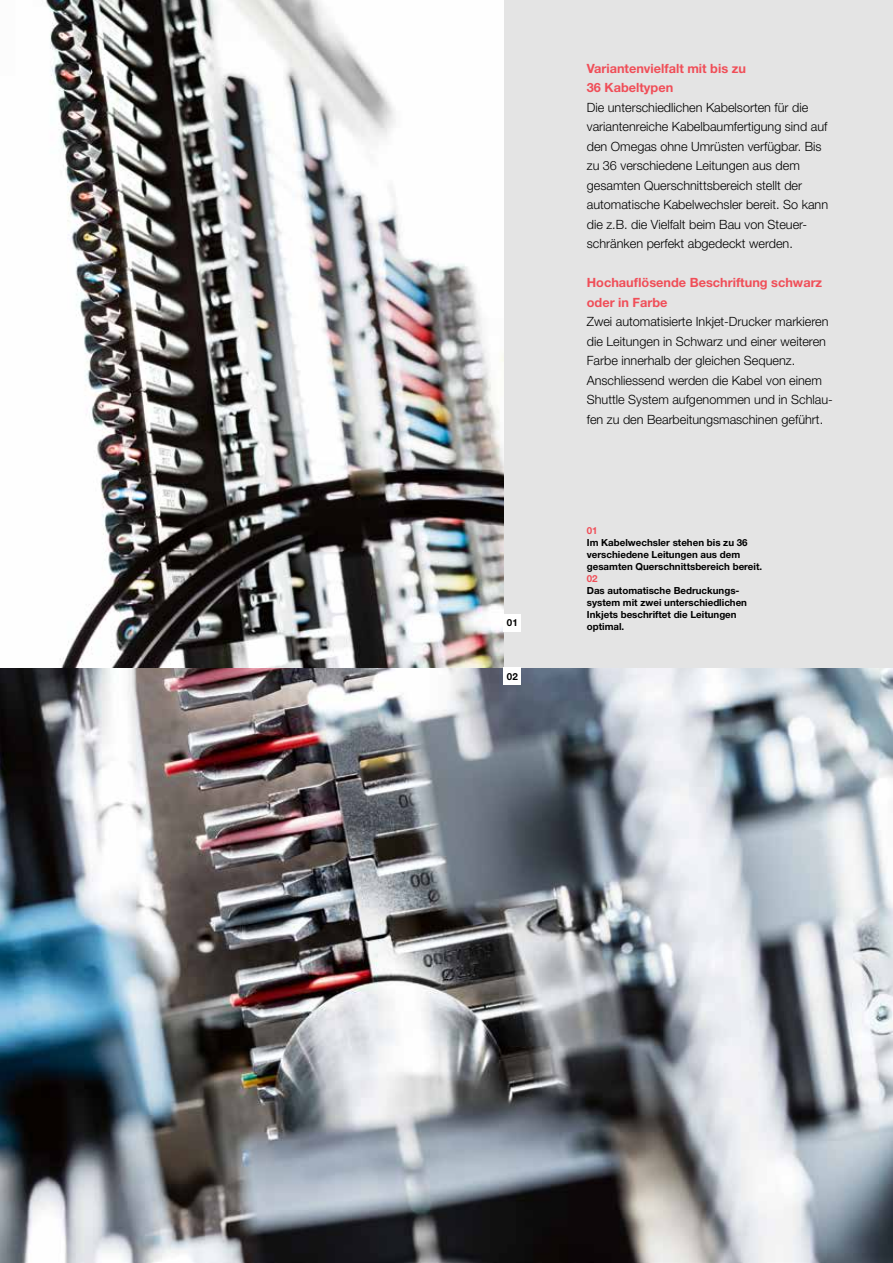
<style>
.page{position:relative;width:893px;height:1263px;background:#fff}
.page>*{position:absolute;margin:0;border:0;box-sizing:border-box;transform-origin:0 0}
.t1{font:300 12.75px/19.5px "Helvetica Neue LT Std";color:#000}
.t2{font:700 12.75px/19.5px "Helvetica Neue LT Std";color:#f04e58}
.t3{font:700 9.75px/12px "Helvetica Neue LT Std";color:#000}
.t4{font:700 9.75px "Helvetica Neue LT Std";color:#f04e58}
</style>
<div class="page">
<img style="left:0;top:668px;width:893px;height:595px">
<div style="left:0;top:0;width:893px;height:668px;background:#e4e4e4"></div>
<img style="left:0;top:0;width:504px;height:668px">
<div style="left:504px;top:668px;width:17px;height:17px;background:#fff"></div>
<div style="left:504px;top:614px;width:17px;height:17px;background:#fff"></div>
<p class="t3" style="left:507px;top:617px;width:12px">01</p>
<p class="t3" style="left:507px;top:670px;width:12px">02</p>
<p class="t2" style="left:587px;top:58px;width:161px">Variantenvielfalt mit bis zu<br>36 Kabeltypen</p>
<p class="t1" style="left:587px;top:97px;width:243px">Die unterschiedlichen Kabelsorten für die variantenreiche Kabelbaumfertigung sind auf den Omegas ohne Umrüsten verfügbar. Bis zu 36 verschiedene Leitungen aus dem gesamten Querschnittsbereich stellt der automatische Kabelwechsler bereit. So kann die z.B. die Vielfalt beim Bau von Steuer&shy;schränken perfekt abgedeckt werden.</p>
<p class="t2" style="left:587px;top:273px;width:237px">Hochauflösende Beschriftung schwarz oder in Farbe</p>
<p class="t1" style="left:587px;top:312px;width:247px">Zwei automatisierte Inkjet-Drucker markieren die Leitungen in Schwarz und einer weiteren Farbe innerhalb der gleichen Sequenz.<br>Anschliessend werden die Kabel von einem Shuttle System aufgenommen und in Schlau&shy;fen zu den Bearbeitungsmaschinen geführt.</p>
<p class="t4" style="left:587px;top:524px;width:12px">01</p>
<p class="t3" style="left:587px;top:536px;width:177px">Im Kabelwechsler stehen bis zu 36 verschiedene Leitungen aus dem gesamten Querschnittsbereich bereit.</p>
<p class="t4" style="left:587px;top:572px;width:12px">02</p>
<p class="t3" style="left:587px;top:584px;width:162px">Das automatische Bedruckungs&shy;system mit zwei unterschiedlichen<br>Inkjets beschriftet die Leitungen optimal.</p>
</div>
